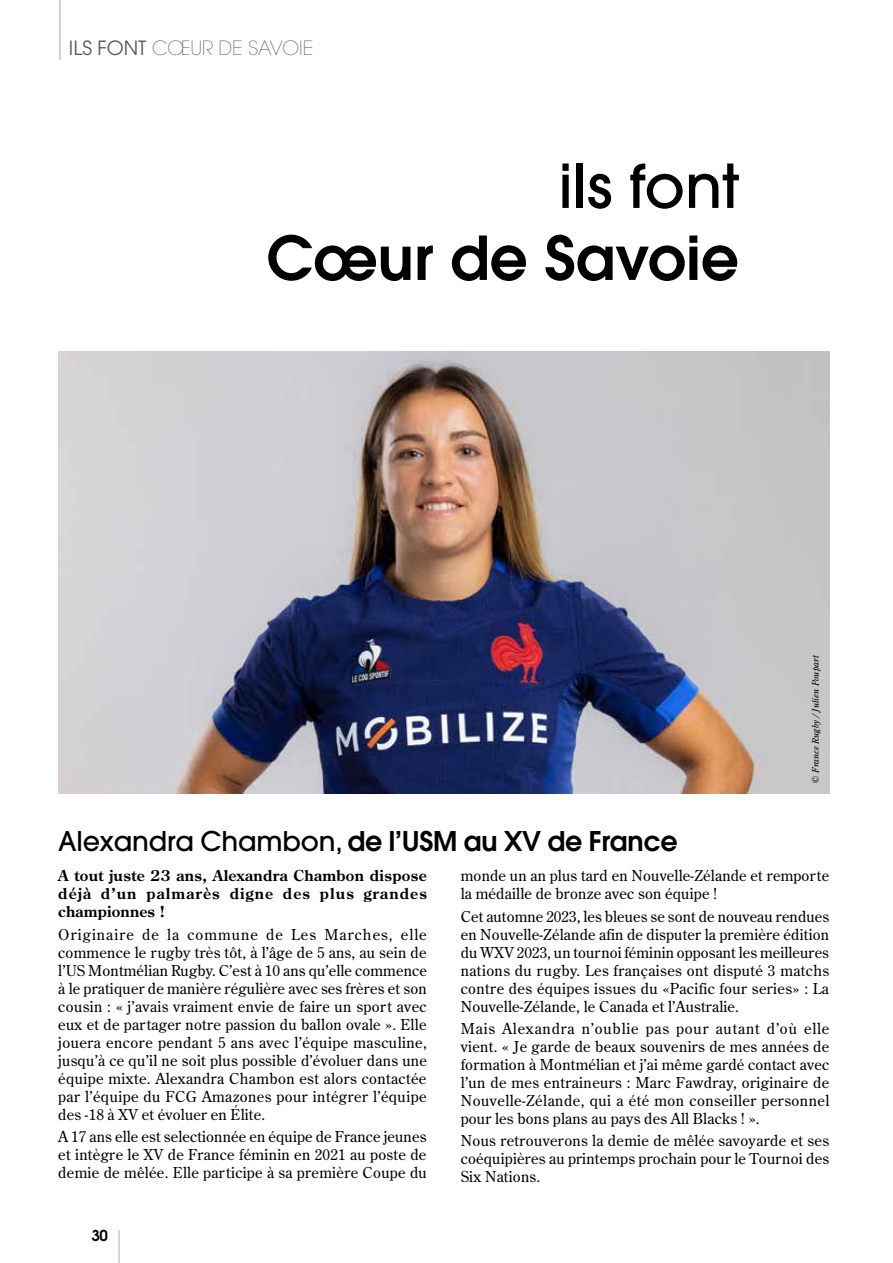
<style>
.page{position:relative;width:893px;height:1263px;background:#fff}
.page>*{position:absolute;margin:0;border:0;box-sizing:border-box;transform-origin:0 0}
.t1{font:600 60px "Avant Garde";color:#000}
.t2{font:500 60px "Avant Garde";color:#000}
.t3{font:600 27px "Avant Garde";letter-spacing:-.01em;color:#000}
.t4{font:200 19.5px "Avant Garde";color:#575756}
.t5{font:15px/18px "Century Old Style";letter-spacing:.015em;color:#000;text-align:justify}
.t6{font:700 15px/18px "Century Old Style";letter-spacing:.075em;color:#000;text-align:justify}
.t7{font:600 15px "Avant Garde";color:#000}
.t8{font:italic 9px "Century Old Style";letter-spacing:.01em;color:#000}
.s1{font-weight:400}
.s2{font-weight:500}
</style>
<div class="page">
<hr style="left:118px;top:1230px;width:2px;height:33px;background:#c7c7c7">
<hr style="left:59px;top:0;width:2px;height:60px;background:#c7c7c7">
<img style="left:58px;top:351px;width:771px;height:443px">
<h3 class="t4" style="left:69px;top:36px;width:246px"><span class="s1">ILS FONT</span> CŒUR DE SAVOIE</h3>
<h1 class="t2" style="left:558px;top:149px;width:182px">ils font</h1>
<h1 class="t1" style="left:266px;top:219px;width:474px">Cœur de Savoie</h1>
<p class="t8" style="left:810px;top:782px;width:129px;rotate:-90deg">© France Rugby / Julien Poupart</p>
<h2 class="t3" style="left:58px;top:823px;width:621px"><span class="s2">Alexandra Chambon,</span> de l’USM au XV de France</h2>
<p class="t6" style="left:58px;top:866px;width:370px">A tout juste 23 ans, Alexandra Chambon dispose déjà d’un palmarès digne des plus grandes championnes !</p>
<p class="t5" style="left:58px;top:925px;width:370px">Originaire de la commune de Les Marches, elle commence le rugby très tôt, à l’âge de 5 ans, au sein de l’US Montmélian Rugby. C’est à 10 ans qu’elle commence à le pratiquer de manière régulière avec ses frères et son cousin : « j’avais vraiment envie de faire un sport avec eux et de partager notre passion du ballon ovale ». Elle jouera encore pendant 5 ans avec l’équipe masculine, jusqu’à ce qu’il ne soit plus possible d’évoluer dans une équipe mixte. Alexandra Chambon est alors contactée par l’équipe du FCG Amazones pour intégrer l’équipe des -18 à XV et évoluer en Élite.</p>
<p class="t5" style="left:58px;top:1127px;width:370px">A 17 ans elle est selectionnée en équipe de France jeunes et intègre le XV de France féminin en 2021 au poste de demie de mêlée. Elle participe à sa première Coupe du</p>
<p class="t5" style="left:461px;top:866px;width:370px">monde un an plus tard en Nouvelle-Zélande et remporte la médaille de bronze avec son équipe !</p>
<p class="t5" style="left:461px;top:907px;width:370px">Cet automne 2023, les bleues se sont de nouveau rendues en Nouvelle-Zélande afin de disputer la première édition du WXV 2023, un tournoi féminin opposant les meilleures nations du rugby. Les françaises ont disputé 3 matchs contre des équipes issues du «Pacific four series» : La Nouvelle-Zélande, le Canada et l’Australie.</p>
<p class="t5" style="left:461px;top:1019px;width:370px">Mais Alexandra n’oublie pas pour autant d’où elle vient. « Je garde de beaux souvenirs de mes années de formation à Montmélian et j’ai même gardé contact avec l’un de mes entraineurs : Marc Fawdray, originaire de Nouvelle-Zélande, qui a été mon conseiller personnel pour les bons plans au pays des All Blacks ! ».</p>
<p class="t5" style="left:461px;top:1131px;width:370px">Nous retrouverons la demie de mêlée savoyarde et ses coéquipières au printemps prochain pour le Tournoi des Six Nations.</p>
<p class="t7" style="left:91px;top:1226px;width:18px">30</p>
</div>
